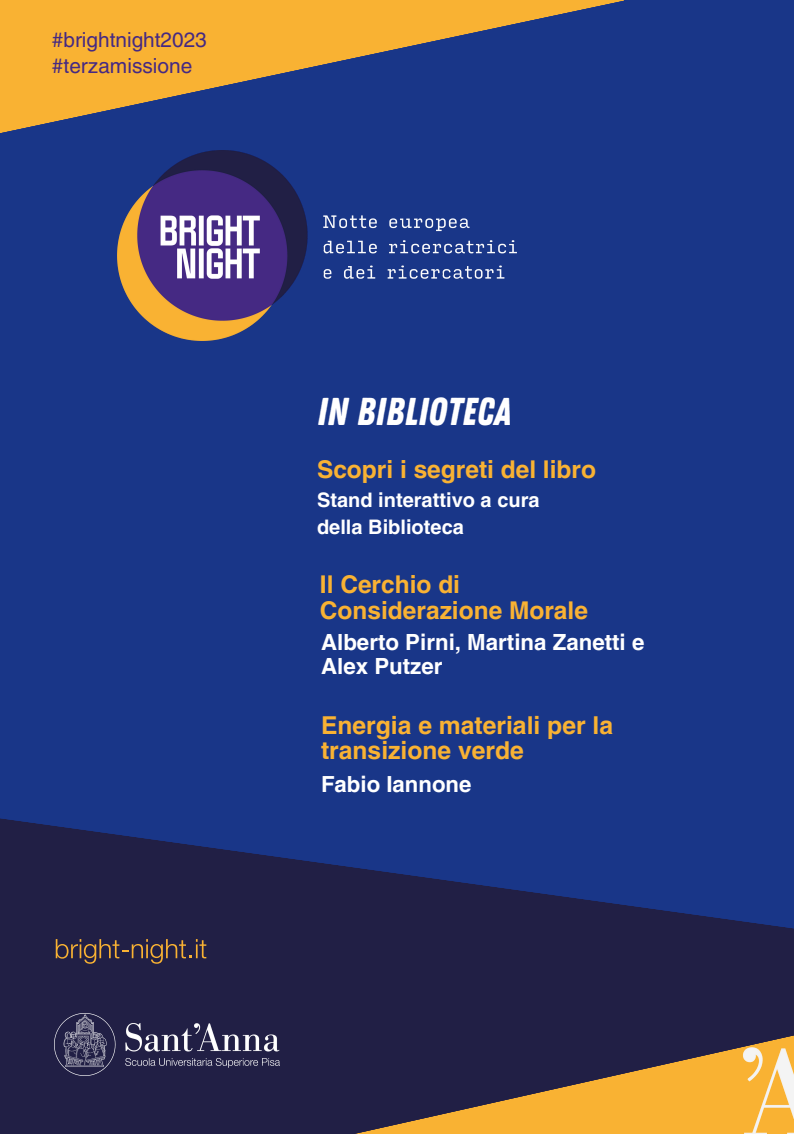
<style>
.page{position:relative;width:794px;height:1134px;background:#193688}
.page>*{position:absolute;margin:0;border:0;box-sizing:border-box;transform-origin:0 0}
.t1{font:38.8px "Zing Rust Base";color:#fff}
.t2{font:700 24.64px/25.2px "Helvetica LT Pro";color:#f9b233}
.t3{font:700 24.48px/26px "Helvetica LT Pro";color:#f9b233}
.t4{font:700 22.28px/23px "Helvetica LT Pro";color:#fff}
.t5{font:700 22.2px "Helvetica LT Pro";color:#fff}
.t6{font:20.88px "Helvetica LT Pro";color:#452983}
.t7{font:20.8px "Helvetica LT Pro";color:#452983}
.t8{font:700 20.04px/27.7px "Helvetica LT Pro";color:#fff}
</style>
<div class="page">
<svg style="left:0;top:0;width:624px;height:151px"></svg>
<svg style="left:0;top:818px;width:794px;height:316px;fill:#211f45"></svg>
<svg style="left:189px;top:946px;width:605px;height:188px;background:#443642"></svg>
<img style="left:739px;top:1044px;width:54px;height:90px">
<img style="left:118px;top:151px;width:398px;height:190px">
<img style="left:54px;top:1014px;width:226px;height:61px">
<svg style="left:56px;top:939px;width:150px;height:25px;background:#493a41"></svg>
<p class="t7" style="left:52px;top:32px;width:156px">#brightnight2023</p>
<p class="t6" style="left:52px;top:58px;width:142px">#terzamissione</p>
<h1 class="t1" style="left:317px;top:389px;width:195px">IN BIBLIOTECA</h1>
<p class="t3" style="left:317px;top:459px;width:280px">Scopri i segreti del libro</p>
<p class="t8" style="left:317px;top:488px;width:224px">Stand interattivo a cura della Biblioteca</p>
<p class="t3" style="left:320px;top:574px;width:269px">Il Cerchio di<br>Considerazione Morale</p>
<p class="t4" style="left:321px;top:633px;width:325px">Alberto Pirni, Martina Zanetti e<br>Alex Putzer</p>
<p class="t2" style="left:321px;top:715px;width:293px">Energia e materiali per la transizione verde</p>
<p class="t5" style="left:321px;top:776px;width:152px">Fabio Iannone</p>
</div>
